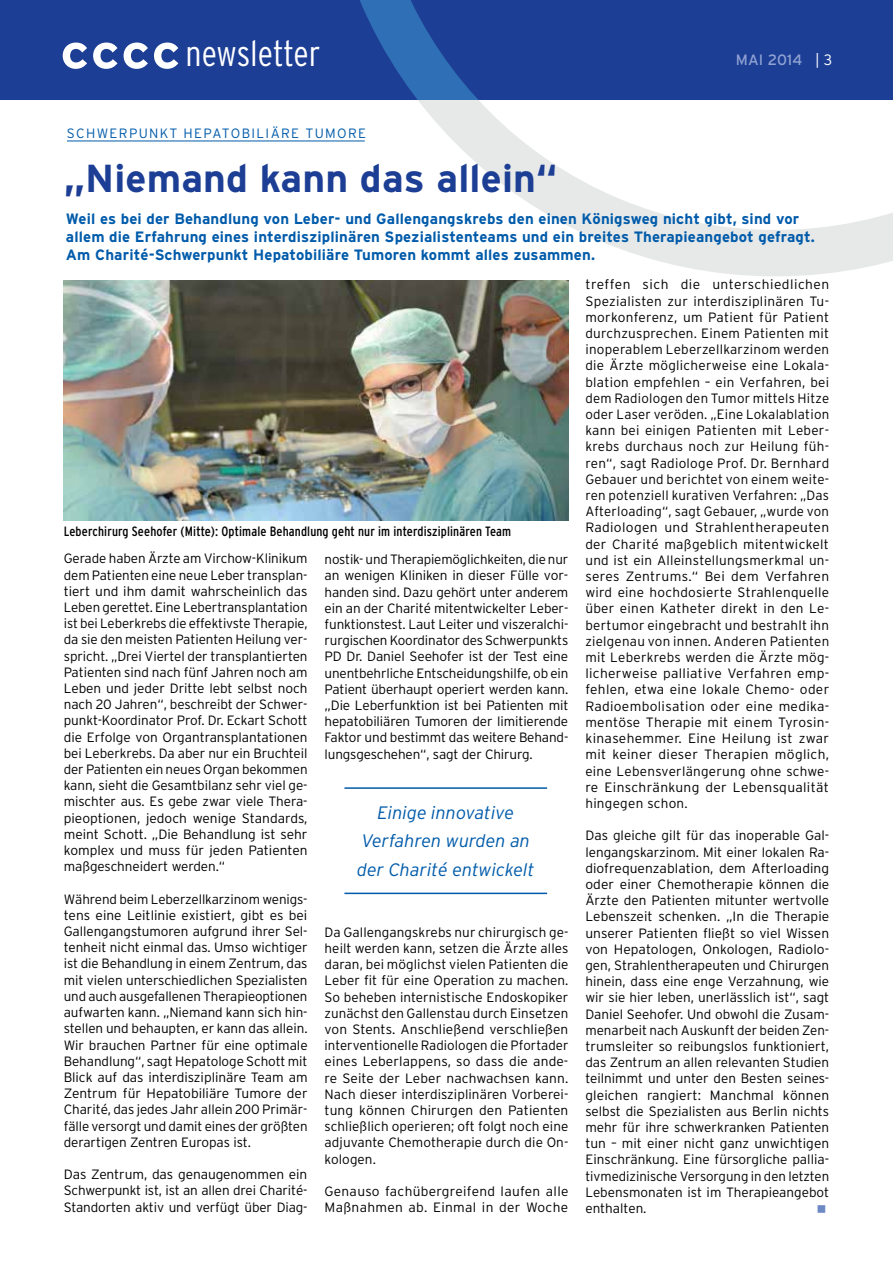
<style>
.page{position:relative;width:893px;height:1263px;background:#fff}
.page>*{position:absolute;margin:0;border:0;box-sizing:border-box;transform-origin:0 0}
.t1{font:700 39px "Interstate";letter-spacing:.005em;color:#1c3e94}
.t2{font:300 condensed 36px "Interstate";letter-spacing:-.005em;color:#fff}
.t3{font:italic 300 18px/28.5px "Interstate";color:#005baa;text-align:center}
.t4{font:700 15px/18px "Interstate";letter-spacing:.01em;color:#005baa}
.t5{font:15px "Interstate";letter-spacing:.01em;color:#8fa2d3}
.t6{font:300 13.5px/16.2px "Interstate";color:#000;text-align:justify}
.t7{font:condensed 13.5px "Interstate";letter-spacing:.01em;color:#000}
.t8{font:300 13.5px/16.2px "Interstate";letter-spacing:.02em;color:#000}
.t9{font:300 13.5px "Interstate";color:#005baa}
.s1{font-weight:700;font-stretch:normal;font-size:48.15px}
.s2{font-weight:300;color:#fff}
</style>
<div class="page">
<div style="left:0;top:0;width:893px;height:100px;background:#1c3e94"></div>
<svg style="left:325px;top:0;width:568px;height:276px"></svg>
<hr style="left:67px;top:141px;width:298px;height:1px;background:#005baa">
<hr style="left:344px;top:787px;width:203px;height:2px;background:#005baa">
<hr style="left:344px;top:893px;width:203px;height:1px;background:#005baa">
<img style="left:64px;top:281px;width:504px;height:239px">
<h2 class="t2" style="left:61px;top:33px;width:261px"><span class="s1">cccc</span>newsletter</h2>
<p class="t9" style="left:67px;top:126px;width:21px">Schwerpunkt</p>
<p class="t9" style="left:184px;top:126px;width:21px">Hepatobiliäre</p>
<p class="t9" style="left:305px;top:126px;width:21px">Tumore</p>
<p class="t5" style="left:736px;top:51px;width:98px">MAI 2014 <span class="s2">| 3</span></p>
<h1 class="t1" style="left:64px;top:156px;width:495px">„Niemand kann das allein“</h1>
<p class="t4" style="left:66px;top:209px;width:750px">Weil es bei der Behandlung von Leber- und Gallengangskrebs den einen Königsweg nicht gibt, sind vor allem die Erfahrung eines interdisziplinären Spezialistenteams und ein breites Therapieangebot gefragt.<br>Am Charité-Schwerpunkt Hepatobiliäre Tumoren kommt alles zusammen.</p>
<p class="t7" style="left:64px;top:524px;width:449px">Leberchirurg Seehofer (Mitte): Optimale Behandlung geht nur im interdisziplinären Team</p>
<p class="t6" style="left:64px;top:550px;width:245px">Gerade haben Ärzte am Virchow-Klinikum dem Patienten eine neue Leber transplan&shy;tiert und ihm damit wahrscheinlich das Leben gerettet. Eine Lebertransplantation ist bei Leberkrebs die effektivste Therapie, da sie den meisten Patienten Heilung ver&shy;spricht. „Drei Viertel der transplantierten Patienten sind nach fünf Jahren noch am Leben und jeder Dritte lebt selbst noch nach 20 Jahren“, beschreibt der Schwer&shy;punkt-Koordinator Prof. Dr. Eckart Schott die Erfolge von Organtransplantationen bei Leberkrebs. Da aber nur ein Bruchteil der Patienten ein neues Organ bekommen kann, sieht die Gesamtbilanz sehr viel ge&shy;mischter aus. Es gebe zwar viele Thera&shy;pieoptionen, jedoch wenige Standards, meint Schott. „Die Behandlung ist sehr komplex und muss für jeden Patienten maßgeschneidert werden.“</p>
<p class="t6" style="left:64px;top:891px;width:245px">Während beim Leberzellkarzinom wenigs&shy;tens eine Leitlinie existiert, gibt es bei Gallengangstumoren aufgrund ihrer Sel&shy;tenheit nicht einmal das. Umso wichtiger ist die Behandlung in einem Zentrum, das mit vielen unterschiedlichen Spezialisten und auch ausgefallenen Therapieoptionen aufwarten kann. „Niemand kann sich hin&shy;stellen und behaupten, er kann das allein.<br>Wir brauchen Partner für eine optimale Behandlung“, sagt Hepatologe Schott mit Blick auf das interdisziplinäre Team am Zentrum für Hepatobiliäre Tumore der Charité, das jedes Jahr allein 200 Primär&shy;fälle versorgt und damit eines der größten derartigen Zentren Europas ist.</p>
<p class="t6" style="left:64px;top:1166px;width:245px">Das Zentrum, das genaugenommen ein Schwerpunkt ist, ist an allen drei Charité-Standorten aktiv und verfügt über Diag-</p>
<p class="t6" style="left:325px;top:551px;width:245px">nostik- und Therapiemöglichkeiten, die nur an wenigen Kliniken in dieser Fülle vor&shy;handen sind. Dazu gehört unter anderem ein an der Charité mitentwickelter Leber&shy;funktionstest. Laut Leiter und viszeralchi&shy;rurgischen Koordinator des Schwerpunkts PD Dr. Daniel Seehofer ist der Test eine unentbehrliche Entscheidungshilfe, ob ein Patient überhaupt operiert werden kann. „Die Leberfunktion ist bei Patienten mit hepatobiliären Tumoren der limitierende Faktor und bestimmt das weitere Behand&shy;lungsgeschehen“, sagt der Chirurg.</p>
<h3 class="t3" style="left:357px;top:798px;width:179px">Einige innovative<br>Verfahren wurden an der Charité entwickelt</h3>
<p class="t6" style="left:325px;top:924px;width:245px">Da Gallengangskrebs nur chirurgisch ge&shy;heilt werden kann, setzen die Ärzte alles daran, bei möglichst vielen Patienten die Leber fit für eine Operation zu machen.<br>So beheben internistische Endoskopiker zunächst den Gallenstau durch Einsetzen von Stents. Anschließend verschließen interventionelle Radiologen die Pfortader eines Leberlappens, so dass die ande&shy;re Seite der Leber nachwachsen kann.<br>Nach dieser interdisziplinären Vorberei&shy;tung können Chirurgen den Patienten schließlich operieren; oft folgt noch eine adjuvante Chemotherapie durch die On&shy;kologen.</p>
<p class="t8" style="left:325px;top:1183px;width:245px">Genauso fachübergreifend laufen alle<br>Maßnahmen ab. Einmal in der Woche</p>
<p class="t6" style="left:585px;top:276px;width:245px">treffen sich die unterschiedlichen Spezialisten zur interdisziplinären Tu&shy;morkonferenz, um Patient für Patient durchzusprechen. Einem Patienten mit inoperablem Leberzellkarzinom werden die Ärzte möglicherweise eine Lokala&shy;blation empfehlen – ein Verfahren, bei dem Radiologen den Tumor mittels Hitze oder Laser veröden. „Eine Lokalablation kann bei einigen Patienten mit Leber&shy;krebs durchaus noch zur Heilung füh&shy;ren“, sagt Radiologe Prof. Dr. Bernhard Gebauer und berichtet von einem weite&shy;ren potenziell kurativen Verfahren: „Das Afterloading“, sagt Gebauer, „wurde von Radiologen und Strahlentherapeuten der Charité maßgeblich mitentwickelt und ist ein Alleinstellungsmerkmal un&shy;seres Zentrums.“ Bei dem Verfahren wird eine hochdosierte Strahlenquelle über einen Katheter direkt in den Le&shy;bertumor eingebracht und bestrahlt ihn zielgenau von innen. Anderen Patienten mit Leberkrebs werden die Ärzte mög&shy;licherweise palliative Verfahren emp&shy;fehlen, etwa eine lokale Chemo- oder Radioembolisation oder eine medika&shy;mentöse Therapie mit einem Tyrosin&shy;kinasehemmer. Eine Heilung ist zwar mit keiner dieser Therapien möglich, eine Lebensverlängerung ohne schwe&shy;re Einschränkung der Lebensqualität hingegen schon.</p>
<p class="t6" style="left:585px;top:827px;width:245px">Das gleiche gilt für das inoperable Gal&shy;lengangskarzinom. Mit einer lokalen Ra&shy;diofrequenzablation, dem Afterloading oder einer Chemotherapie können die Ärzte den Patienten mitunter wertvolle Lebenszeit schenken. „In die Therapie unserer Patienten fließt so viel Wissen von Hepatologen, Onkologen, Radiolo&shy;gen, Strahlentherapeuten und Chirurgen hinein, dass eine enge Verzahnung, wie wir sie hier leben, unerlässlich ist“, sagt Daniel Seehofer. Und obwohl die Zusam&shy;menarbeit nach Auskunft der beiden Zen&shy;trumsleiter so reibungslos funktioniert, das Zentrum an allen relevanten Studien teilnimmt und unter den Besten seines&shy;gleichen rangiert: Manchmal können selbst die Spezialisten aus Berlin nichts mehr für ihre schwerkranken Patienten tun – mit einer nicht ganz unwichtigen Einschränkung. Eine fürsorgliche pallia&shy;tivmedizinische Versorgung in den letzten Lebensmonaten ist im Therapieangebot enthalten.</p>
</div>
